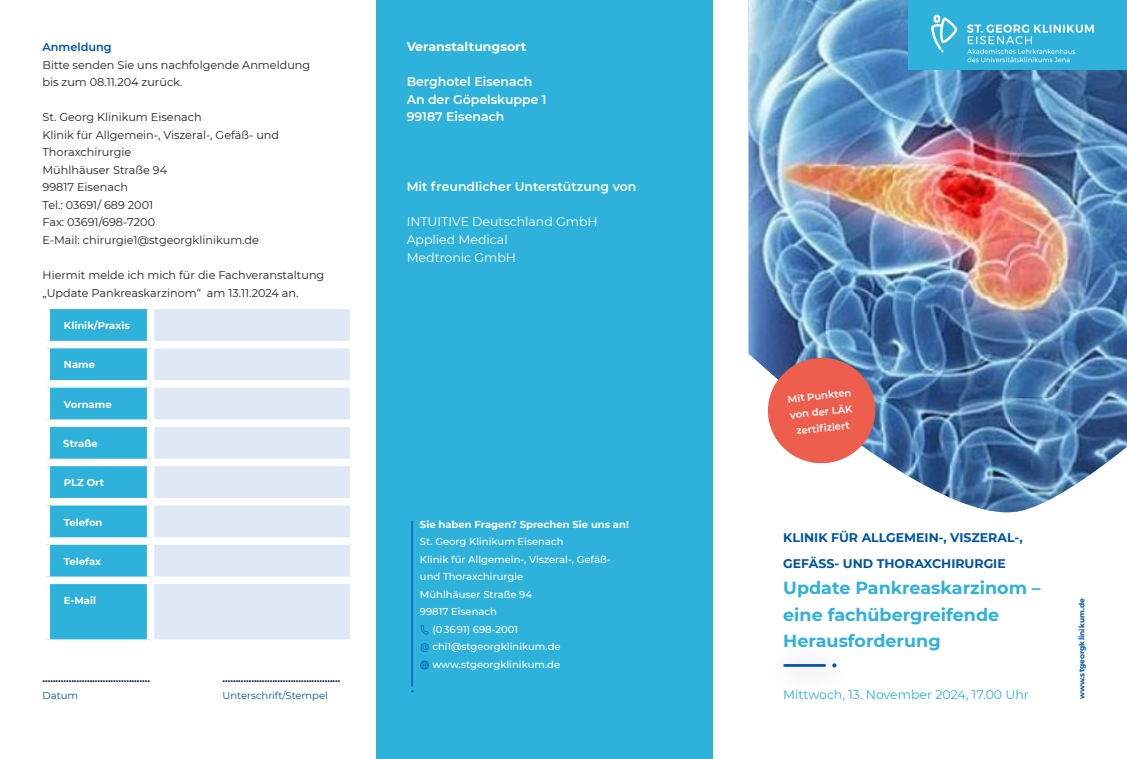
<style>
.page{position:relative;width:1127px;height:759px;background:#fff}
.page>*{position:absolute;margin:0;border:0;box-sizing:border-box;transform-origin:0 0}
.STGK_Headline_24pt_h{font:700 17.5px/26.2px "Montserrat";color:#2eb1db}
.STGK_Zwischentitel_8{font:600 12.5px "Montserrat";color:#fff}
.STGK_Headline_24pt_h-2{font:700 12.5px/26.2px "Montserrat";color:#0154a6}
.STGK_Zwischentitel_8-2{font:12.5px "Montserrat";color:#fff}
.t1{font:12.5px "Montserrat";color:#2eb1db}
.STGK_Zwischentitel_8-3{font:700 12.5px "Montserrat";color:#fff}
.STGK_Zwischentitel_8-4{font:11.25px/17.5px "Montserrat";color:#231f20}
.STGK_Zwischentitel_8-5{font:600 11.25px "Montserrat";color:#0154a6}
.t2{font:500 10px "Montserrat";color:#fff}
.t3{font:700 10px "Montserrat";color:#fff}
.STGK_Fließtext_8pt{font:700 10px "Montserrat";color:#00263f}
.STGK_Störer_8pt_weiß{font:600 10px/16.2px "Montserrat";color:#fff;text-align:center}
.STGK_Fließtext_8pt-2{font:10px "Montserrat";color:#0154a6}
.t4{font:700 7.5px "Montserrat";letter-spacing:.01em;color:#0154a6}
</style>
<div class="page">
<div style="left:376px;top:0;width:336px;height:758px;background:#2eb1db"></div>
<svg style="left:421px;top:624px;width:7px;height:10px"></svg>
<svg style="left:421px;top:643px;width:7px;height:8px"></svg>
<svg style="left:420px;top:660px;width:9px;height:9px"></svg>
<hr style="left:411px;top:521px;width:2px;height:164px;background:#0154a6">
<img style="left:749px;top:0;width:378px;height:512px">
<svg style="left:765px;top:355px;width:113px;height:111px;background:#d77875"></svg>
<div style="left:50px;top:309px;width:97px;height:330px;background:#2eb1db"></div>
<div style="left:154px;top:309px;width:196px;height:330px;background:#e1e8f5"></div>
<div style="left:43px;top:341px;width:108px;height:7px;background:#fff"></div>
<div style="left:151px;top:341px;width:206px;height:7px;background:#fff"></div>
<div style="left:43px;top:380px;width:108px;height:7px;background:#fff"></div>
<div style="left:151px;top:380px;width:206px;height:7px;background:#fff"></div>
<div style="left:43px;top:419px;width:108px;height:8px;background:#fff"></div>
<div style="left:151px;top:419px;width:206px;height:8px;background:#fff"></div>
<div style="left:43px;top:458px;width:108px;height:8px;background:#fff"></div>
<div style="left:151px;top:458px;width:206px;height:8px;background:#fff"></div>
<div style="left:43px;top:498px;width:108px;height:7px;background:#fff"></div>
<div style="left:151px;top:498px;width:206px;height:7px;background:#fff"></div>
<div style="left:43px;top:537px;width:108px;height:7px;background:#fff"></div>
<div style="left:151px;top:537px;width:206px;height:7px;background:#fff"></div>
<div style="left:43px;top:576px;width:108px;height:8px;background:#fff"></div>
<div style="left:151px;top:576px;width:206px;height:8px;background:#fff"></div>
<div style="left:908px;top:0;width:219px;height:70px;background:#2eb1db"></div>
<img style="left:931px;top:14px;width:163px;height:49px">
<hr style="left:784px;top:663px;width:41px;height:3px;background:#0154a6">
<div style="left:812px;top:643px;width:49px;height:49px;background:#fdfdfd"></div>
<svg style="left:832px;top:663px;width:4px;height:4px"></svg>
<p class="STGK_Zwischentitel_8-5" style="left:43px;top:39px;width:71px">Anmeldung</p>
<p class="STGK_Zwischentitel_8-4" style="left:43px;top:56px;width:269px">Bitte senden Sie uns nachfolgende Anmeldung bis zum 08.11.204 zurück.</p>
<p class="STGK_Zwischentitel_8-4" style="left:43px;top:108px;width:161px">St. Georg Klinikum Eisenach</p>
<p class="STGK_Zwischentitel_8-4" style="left:43px;top:126px;width:238px">Klinik für Allgemein-, Viszeral-, Gefäß- und</p>
<p class="STGK_Zwischentitel_8-4" style="left:43px;top:143px;width:90px">Thoraxchirurgie</p>
<p class="STGK_Zwischentitel_8-4" style="left:43px;top:161px;width:126px">Mühlhäuser Straße 94</p>
<p class="STGK_Zwischentitel_8-4" style="left:43px;top:178px;width:87px">99817 Eisenach</p>
<p class="STGK_Zwischentitel_8-4" style="left:43px;top:196px;width:112px">Tel.: 03691/ 689 2001</p>
<p class="STGK_Zwischentitel_8-4" style="left:43px;top:213px;width:114px">Fax: 03691/698-7200</p>
<p class="STGK_Zwischentitel_8-4" style="left:43px;top:231px;width:218px">E-Mail: chirurgie1@stgeorgklinikum.de</p>
<p class="STGK_Zwischentitel_8-4" style="left:43px;top:266px;width:283px">Hiermit melde ich mich für die Fachveranstaltung „Update Pankreaskarzinom“ am 13.11.2024 an.</p>
<p class="t3" style="left:64px;top:318px;width:67px">Klinik/Praxis</p>
<p class="t3" style="left:64px;top:357px;width:33px">Name</p>
<p class="t3" style="left:64px;top:397px;width:49px">Vorname</p>
<p class="t3" style="left:63px;top:436px;width:36px">Straße</p>
<p class="t3" style="left:64px;top:475px;width:42px">PLZ Ort</p>
<p class="t3" style="left:64px;top:514px;width:40px">Telefon</p>
<p class="t3" style="left:64px;top:554px;width:39px">Telefax</p>
<p class="t3" style="left:64px;top:593px;width:34px">E-Mail</p>
<p class="STGK_Fließtext_8pt" style="left:43px;top:671px;width:109px">.........................................</p>
<p class="STGK_Fließtext_8pt" style="left:223px;top:671px;width:119px">.............................................</p>
<p class="STGK_Fließtext_8pt-2" style="left:43px;top:688px;width:37px">Datum</p>
<p class="STGK_Fließtext_8pt-2" style="left:223px;top:688px;width:107px">Unterschrift/Stempel</p>
<p class="STGK_Zwischentitel_8-3" style="left:407px;top:38px;width:121px">Veranstaltungsort</p>
<p class="STGK_Zwischentitel_8" style="left:407px;top:73px;width:127px">Berghotel Eisenach</p>
<p class="STGK_Zwischentitel_8" style="left:407px;top:90px;width:142px">An der Göpelskuppe 1</p>
<p class="STGK_Zwischentitel_8" style="left:407px;top:108px;width:99px">99187 Eisenach</p>
<p class="STGK_Zwischentitel_8" style="left:407px;top:178px;width:231px">Mit freundlicher Unterstützung von</p>
<p class="STGK_Zwischentitel_8-2" style="left:407px;top:213px;width:193px">INTUITIVE Deutschland GmbH</p>
<p class="STGK_Zwischentitel_8-2" style="left:407px;top:231px;width:103px">Applied Medical</p>
<p class="STGK_Zwischentitel_8-2" style="left:407px;top:248px;width:111px">Medtronic GmbH</p>
<p class="t3" style="left:420px;top:516px;width:210px">Sie haben Fragen? Sprechen Sie uns an!</p>
<p class="t2" style="left:420px;top:534px;width:145px">St. Georg Klinikum Eisenach</p>
<p class="t2" style="left:420px;top:552px;width:192px">Klinik für Allgemein-, Viszeral-, Gefäß-</p>
<p class="t2" style="left:420px;top:569px;width:105px">und Thoraxchirurgie</p>
<p class="t2" style="left:420px;top:587px;width:114px">Mühlhäuser Straße 94</p>
<p class="t2" style="left:420px;top:604px;width:79px">99817 Eisenach</p>
<p class="t2" style="left:432px;top:622px;width:87px">(0 36 91) 698-2001</p>
<p class="t2" style="left:432px;top:639px;width:130px">chi1@stgeorgklinikum.de</p>
<p class="t2" style="left:432px;top:657px;width:129px">www.stgeorgklinikum.de</p>
<p class="STGK_Störer_8pt_weiß" style="left:787px;top:390px;width:65px;rotate:-6deg">Mit Punkten von der LÄK zertifi ziert</p>
<p class="STGK_Headline_24pt_h-2" style="left:783px;top:523px;width:241px">KLINIK FÜR ALLGEMEIN-, VISZERAL-,<br>GEFÄSS- UND THORAXCHIRURGIE</p>
<p class="STGK_Headline_24pt_h" style="left:783px;top:574px;width:259px">Update Pankreaskarzinom – eine fachübergreifende</p>
<p class="STGK_Headline_24pt_h" style="left:783px;top:626px;width:159px">Herausforderung</p>
<p class="t1" style="left:783px;top:686px;width:247px">Mittwoch, 13. November 2024, 17.00 Uhr</p>
<p class="t4" style="left:1076px;top:699px;width:103px;rotate:-90deg">www.stgeorgklinikum.de</p>
</div>
